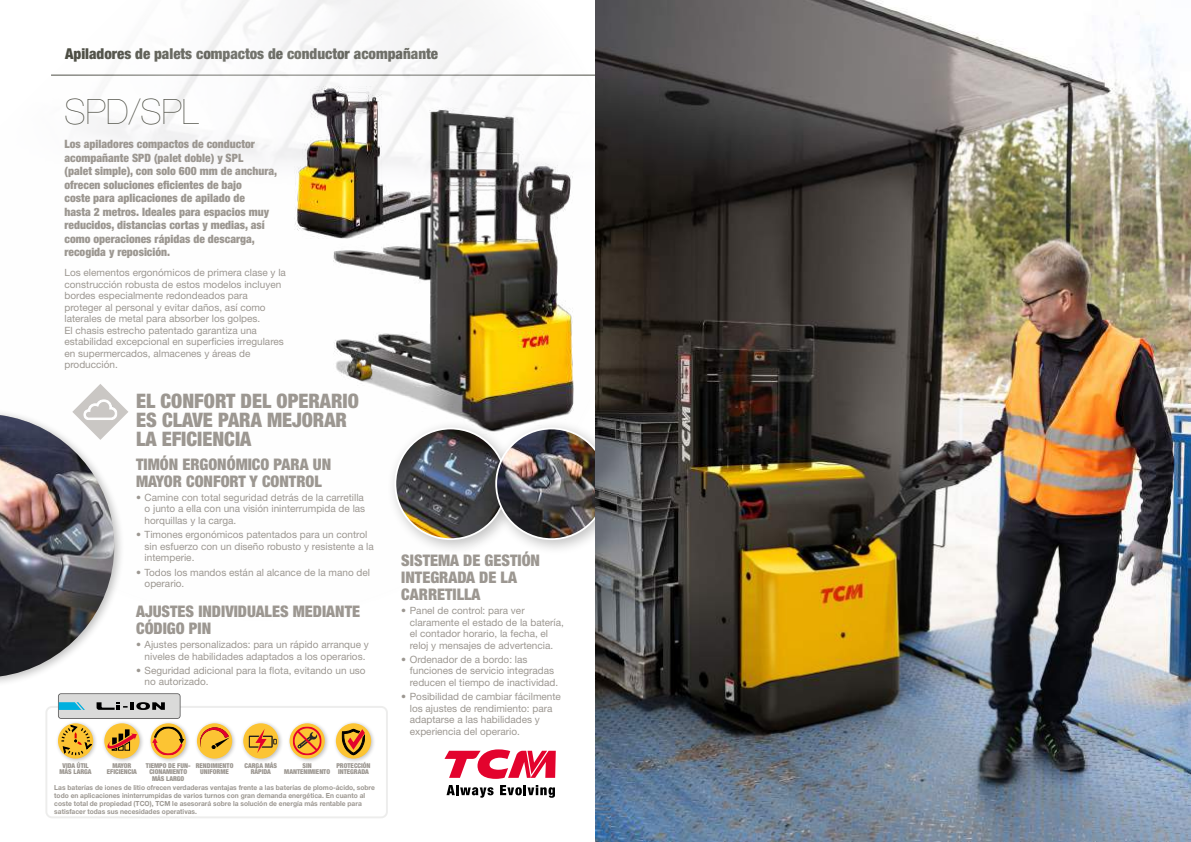
<style>
.page{position:relative;width:1191px;height:842px;background:#fff}
.page>*{position:absolute;margin:0;border:0;box-sizing:border-box;transform-origin:0 0}
.t1{font:200 35px "Helvetica Neue";color:#4c4d43}
.t2{font:900 condensed 20px/19px "Helvetica Neue";color:#9c9791}
.t3{font:900 condensed 16px/17px "Helvetica Neue";color:#9c9791}
.t4{font:900 condensed 15px "Helvetica Neue";color:#4c4d43}
.t5{font:900 condensed 11.5px/13.5px "Helvetica Neue";color:#9c9791}
.t6{font:10px/11.5px "Helvetica Neue";color:#9c9791}
.t7{font:700 7px/8.3px "Helvetica Neue";color:#9c9791;scale:.95 1}
.t8{font:900 condensed 6.7px/6.2px "Helvetica Neue";color:#9c9791;text-align:center}
</style>
<div class="page">
<svg style="left:444px;top:749px;width:112px;height:30px"></svg>
<svg style="left:446px;top:785px;width:47px;height:13px"></svg>
<svg style="left:500px;top:785px;width:55px;height:13px"></svg>
<svg style="left:51px;top:0;width:544px;height:165px"></svg>
<img style="left:294px;top:87px;width:32px;height:152px">
<img style="left:326px;top:60px;width:256px;height:359px">
<div style="left:45px;top:706px;width:343px;height:112px;border:2px solid #4c4d43;border-radius:6px"></div>
<div style="left:333px;top:720px;width:43px;height:44px;background:#000;opacity:.25"></div>
<div style="left:336px;top:723px;width:35px;height:35px;background:#fcc433;border-radius:50%"></div>
<svg style="left:342px;top:729px;width:23px;height:26px"></svg>
<div style="left:240px;top:720px;width:44px;height:44px;background:#000;opacity:.25"></div>
<div style="left:243px;top:723px;width:35px;height:35px;background:#fcc433;border-radius:50%"></div>
<svg style="left:248px;top:729px;width:29px;height:24px"></svg>
<div style="left:194px;top:720px;width:43px;height:44px;background:#000;opacity:.25"></div>
<div style="left:197px;top:723px;width:35px;height:35px;background:#fcc433;border-radius:50%"></div>
<svg style="left:199px;top:724px;width:31px;height:25px"></svg>
<div style="left:101px;top:720px;width:44px;height:44px;background:#000;opacity:.25"></div>
<div style="left:104px;top:723px;width:35px;height:35px;background:#fcc433;border-radius:50%"></div>
<svg style="left:107px;top:729px;width:30px;height:21px"></svg>
<div style="left:148px;top:720px;width:43px;height:44px;background:#000;opacity:.25"></div>
<svg style="left:151px;top:723px;width:35px;height:35px"></svg>
<svg style="left:152px;top:727px;width:32px;height:28px"></svg>
<div style="left:55px;top:720px;width:43px;height:44px;background:#000;opacity:.25"></div>
<div style="left:58px;top:723px;width:35px;height:35px;background:#fcc433;border-radius:50%"></div>
<svg style="left:61px;top:725px;width:31px;height:30px"></svg>
<div style="left:287px;top:720px;width:43px;height:44px;background:#000;opacity:.25"></div>
<svg style="left:289px;top:723px;width:36px;height:35px"></svg>
<svg style="left:293px;top:726px;width:29px;height:29px"></svg>
<svg style="left:58px;top:693px;width:122px;height:26px"></svg>
<svg style="left:59px;top:694px;width:121px;height:24px;background:#b8c2c3"></svg>
<div style="left:386px;top:419px;width:136px;height:137px;background:#000;opacity:.25"></div>
<img style="left:395px;top:428px;width:111px;height:111px;border-radius:55px">
<div style="left:0;top:408px;width:125px;height:280px;background:#000;opacity:.25"></div>
<svg style="left:0;top:384px;width:128px;height:293px"></svg>
<img style="left:0;top:415px;width:114px;height:261px">
<div style="left:487px;top:419px;width:136px;height:137px;background:#000;opacity:.25"></div>
<img style="left:496px;top:428px;width:111px;height:111px;border-radius:55px">
<img style="left:595px;top:0;width:596px;height:842px">
<h3 class="t4" style="left:65px;top:45px;width:374px">Apiladores de palets compactos de conductor acompañante</h3>
<h1 class="t1" style="left:64px;top:91px;width:136px">SPD/SPL</h1>
<p class="t5" style="left:64px;top:137px;width:214px">Los apiladores compactos de conductor acompañante SPD (palet doble) y SPL<br>(palet simple), con solo 600 mm de anchura, ofrecen soluciones eficientes de bajo<br>coste para aplicaciones de apilado de<br>hasta 2 metros. Ideales para espacios muy reducidos, distancias cortas y medias, así como operaciones rápidas de descarga, recogida y reposición.</p>
<p class="t6" style="left:64px;top:267px;width:223px">Los elementos ergonómicos de primera clase y la construcción robusta de estos modelos incluyen bordes especialmente redondeados para proteger al personal y evitar daños, así como laterales de metal para absorber los golpes.<br>El chasis estrecho patentado garantiza una estabilidad excepcional en superficies irregulares en supermercados, almacenes y áreas de producción.</p>
<h2 class="t2" style="left:136px;top:391px;width:224px">EL CONFORT DEL OPERARIO<br>ES CLAVE PARA MEJORAR<br>LA EFICIENCIA</h2>
<h3 class="t3" style="left:136px;top:455px;width:196px">TIMÓN ERGONÓMICO PARA UN<br>MAYOR CONFORT Y CONTROL</h3>
<p class="t6" style="left:145px;top:491px;width:222px;text-indent:-8px">• Camine con total seguridad detrás de la carretilla o junto a ella con una visión ininterrumpida de las horquillas y la carga.</p>
<p class="t6" style="left:145px;top:529px;width:231px;text-indent:-8px">• Timones ergonómicos patentados para un control sin esfuerzo con un diseño robusto y resistente a la intemperie.</p>
<p class="t6" style="left:145px;top:566px;width:227px;text-indent:-8px">• Todos los mandos están al alcance de la mano del operario.</p>
<h3 class="t3" style="left:136px;top:602px;width:225px">AJUSTES INDIVIDUALES MEDIANTE<br>CÓDIGO PIN</h3>
<p class="t6" style="left:136px;top:639px;width:234px;text-align:center">• Ajustes personalizados: para un rápido arranque y niveles de habilidades adaptados a los operarios.</p>
<p class="t6" style="left:145px;top:664px;width:222px;text-indent:-8px">• Seguridad adicional para la flota, evitando un uso no autorizado.</p>
<p class="t8" style="left:146px;top:762px;width:46px">TIEMPO DE FUN-<br>CIONAMIENTO<br>MÁS LARGO</p>
<p class="t8" style="left:336px;top:762px;width:36px;text-align:left">PROTECCIÓN<br>INTEGRADA</p>
<p class="t8" style="left:59px;top:762px;width:34px">VIDA ÚTIL<br>MÁS LARGA</p>
<p class="t8" style="left:244px;top:762px;width:34px">CARGA MÁS<br>RÁPIDA</p>
<p class="t8" style="left:107px;top:762px;width:32px">MAYOR<br>EFICIENCIA</p>
<p class="t8" style="left:284px;top:762px;width:47px">SIN<br>MANTENIMIENTO</p>
<p class="t8" style="left:196px;top:762px;width:39px">RENDIMIENTO<br>UNIFORME</p>
<p class="t7" style="left:54px;top:783px;width:339px">Las baterías de iones de litio ofrecen verdaderas ventajas frente a las baterías de plomo-ácido, sobre todo en aplicaciones ininterrumpidas de varios turnos con gran demanda energética. En cuanto al coste total de propiedad (TCO), TCM le asesorará sobre la solución de energía más rentable para satisfacer todas sus necesidades operativas.</p>
<h3 class="t3" style="left:401px;top:551px;width:140px">SISTEMA DE GESTIÓN<br>INTEGRADA DE LA<br>CARRETILLA</h3>
<p class="t6" style="left:410px;top:605px;width:156px;text-indent:-8px">• Panel de control: para ver claramente el estado de la batería, el contador horario, la fecha, el reloj y mensajes de advertencia.</p>
<p class="t6" style="left:410px;top:653px;width:150px;text-indent:-8px">• Ordenador de a bordo: las funciones de servicio integradas reducen el tiempo de inactividad.</p>
<p class="t6" style="left:410px;top:691px;width:153px;text-indent:-8px">• Posibilidad de cambiar fácilmente los ajustes de rendimiento: para adaptarse a las habilidades y experiencia del operario.</p>
</div>
